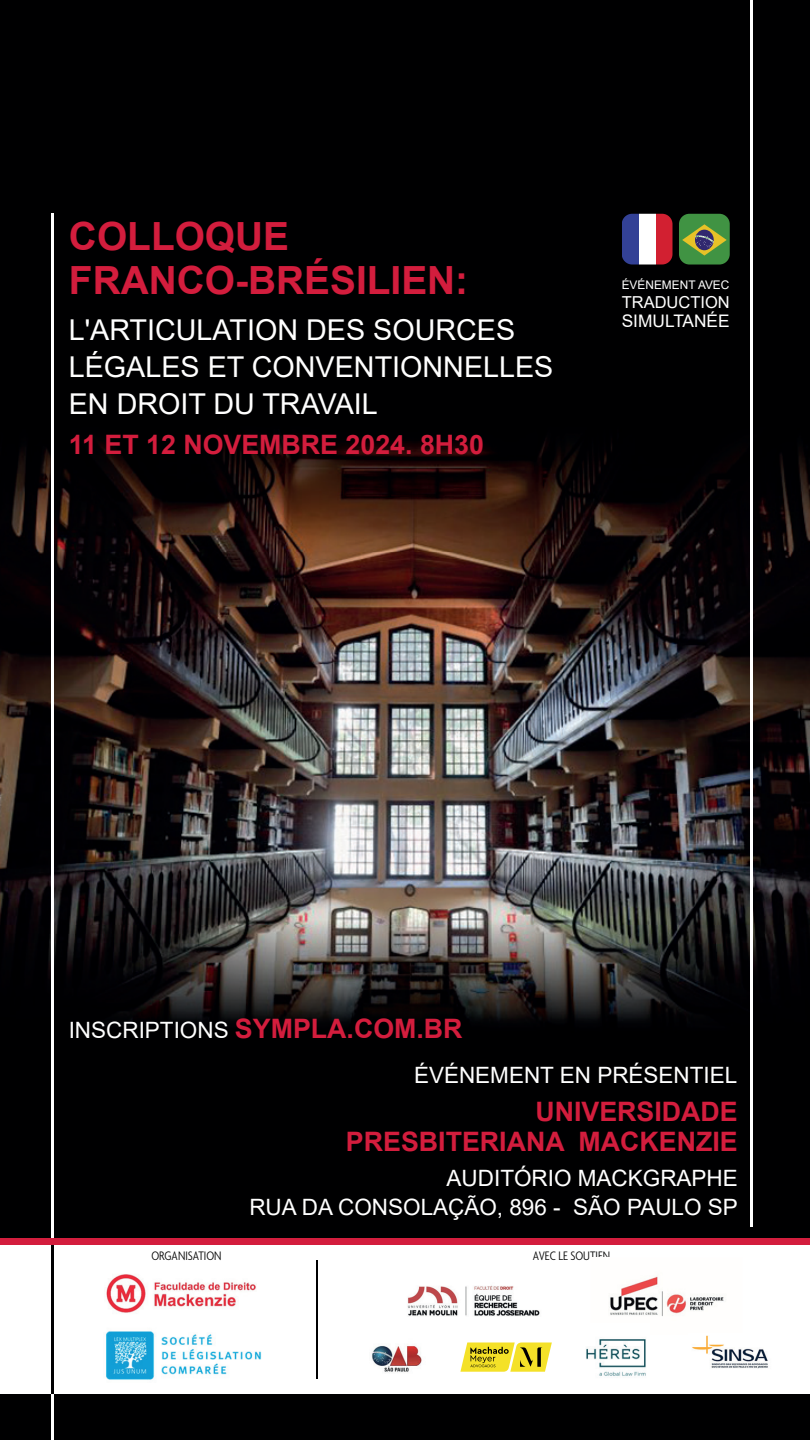
<style>
.page{position:relative;width:810px;height:1440px;background:#fff}
.page>*{position:absolute;margin:0;border:0;box-sizing:border-box;transform-origin:0 0}
.t1{font:700 38.85px/44.4px "Arial";color:#d31d3d}
.t2{font:28.72px/36.8px "Arial";color:#fff}
.t3{font:700 26.78px/30.6px "Arial";color:#d31d3d;text-align:right}
.t4{font:22.5px/29.2px "Arial";color:#fff;text-align:right}
.t5{font:17.33px "Arial";color:#fff}
.t6{font:16.5px "Arial";color:#fff}
.t7{font:300 condensed 13.27px "Agenda";color:#000001}
.t8{font:11.85px "Arial";color:#fff}
.s1{font-weight:400;font-size:22.5px;color:#fff}
</style>
<div class="page">
<img style="left:0;top:0;width:810px;height:1238px">
<img style="left:0;top:1394px;width:27px;height:46px">
<div style="left:27px;top:1394px;width:783px;height:46px;background:#000001"></div>
<hr style="left:52px;top:214px;width:2px;height:1226px;background:#fff">
<hr style="left:751px;top:0;width:2px;height:1226px;background:#fff">
<div style="left:622px;top:214px;width:17px;height:51px;background:#334196"></div>
<div style="left:639px;top:214px;width:17px;height:51px;background:#fff"></div>
<div style="left:656px;top:214px;width:17px;height:51px;background:#d22031"></div>
<svg style="left:679px;top:214px;width:51px;height:51px;background:#568841"></svg>
<div style="left:0;top:1238px;width:810px;height:7px;background:#d31d3d"></div>
<hr style="left:52px;top:1245px;width:2px;height:149px;background:#000001">
<hr style="left:316px;top:1260px;width:2px;height:118px;background:#000001">
<img style="left:106px;top:1331px;width:156px;height:49px">
<img style="left:106px;top:1274px;width:150px;height:39px">
<img style="left:407px;top:1285px;width:133px;height:31px">
<img style="left:610px;top:1276px;width:114px;height:40px">
<img style="left:371px;top:1346px;width:51px;height:27px">
<img style="left:586px;top:1339px;width:60px;height:37px">
<img style="left:692px;top:1335px;width:76px;height:34px">
<svg style="left:460px;top:1342px;width:92px;height:30px;background:#d9cb40"></svg>
<h1 class="t1" style="left:69px;top:214px;width:401px">COLLOQUE<br>FRANCO-BRÉSILIEN:</h1>
<p class="t2" style="left:69px;top:311px;width:486px">L'ARTICULATION DES SOURCES<br>LÉGALES ET CONVENTIONNELLES<br>EN DROIT DU TRAVAIL</p>
<p class="t3" style="left:69px;top:430px;width:417px">11 ET 12 NOVEMBRE 2024. 8H30</p>
<p class="t8" style="left:622px;top:276px;width:109px">ÉVÉNEMENT AVEC</p>
<p class="t5" style="left:622px;top:309px;width:109px">SIMULTANÉE</p>
<p class="t6" style="left:622px;top:290px;width:109px">TRADUCTION</p>
<p class="t3" style="left:69px;top:1014px;width:395px"><span class="s1">INSCRIPTIONS</span> SYMPLA.COM.BR</p>
<p class="t4" style="left:414px;top:1060px;width:325px">ÉVÉNEMENT EN PRÉSENTIEL</p>
<p class="t3" style="left:346px;top:1096px;width:393px">UNIVERSIDADE<br>PRESBITERIANA MACKENZIE</p>
<p class="t4" style="left:249px;top:1163px;width:490px">AUDITÓRIO MACKGRAPHE<br>RUA DA CONSOLAÇÃO, 896 - SÃO PAULO SP</p>
<p class="t7" style="left:151px;top:1249px;width:72px">ORGANISATION</p>
<p class="t7" style="left:533px;top:1249px;width:79px">AVEC LE SOUTIEN</p>
</div>
